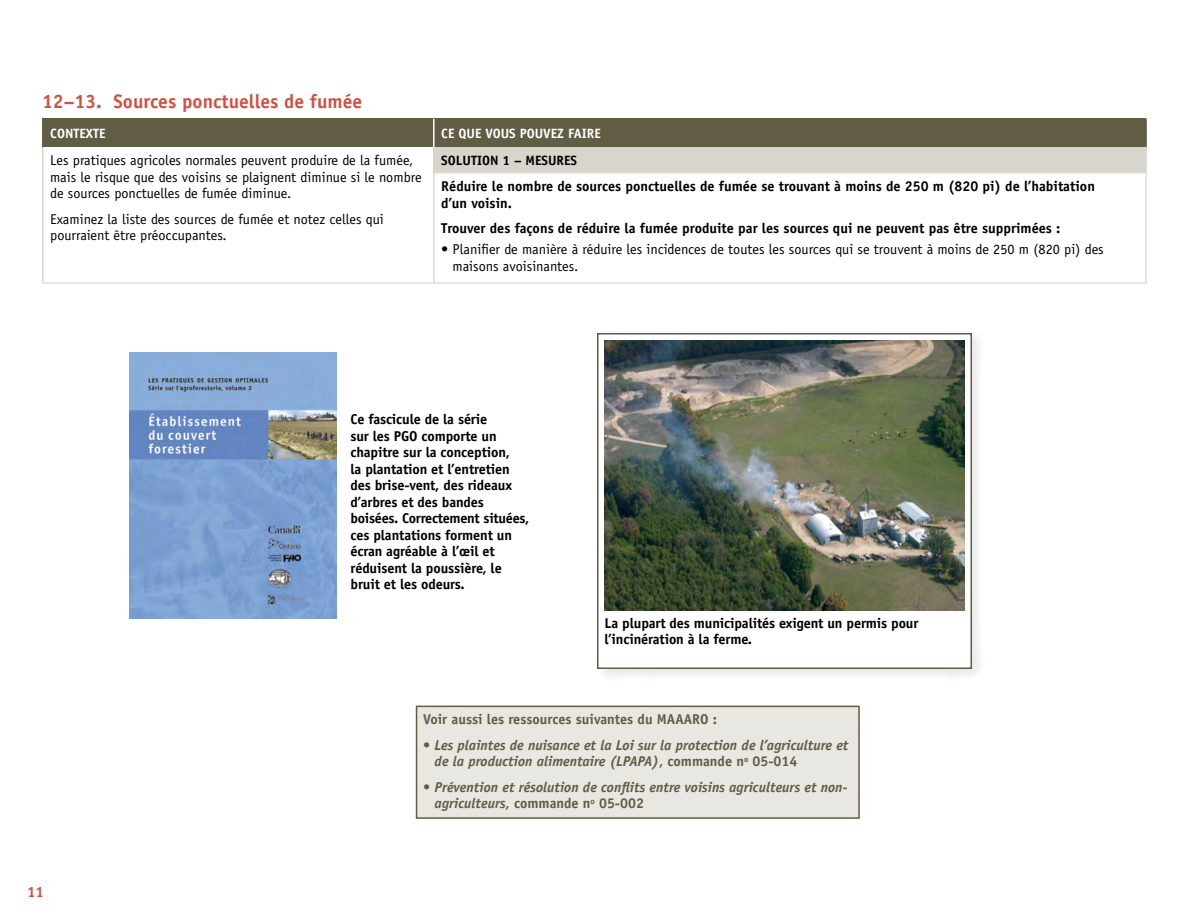
<style>
.page{position:relative;width:1188px;height:918px;background:#fff}
.page>*{position:absolute;margin:0;border:0;box-sizing:border-box;transform-origin:0 0}
.t1{font:700 19.5px "Officina Sans";color:#cc5444}
.t2{font:700 15px "Officina Sans";color:#cc5444}
.t3{font:700 14.25px/16.5px "Officina Sans";letter-spacing:-.01em;color:#000}
.t4{font:14.25px/16.5px "Officina Sans";color:#000}
.t5{font:italic 700 14.25px/16.5px "Officina Sans";color:#615d45}
.t6{font:700 14.25px "Officina Sans";color:#615d45}
.t7{font:700 13.5px "Officina Sans";color:#fff}
.t8{font:700 13.5px "Officina Sans";color:#000}
.s1{font-style:normal}
</style>
<div class="page">
<div style="left:43px;top:119px;width:391px;height:28px;background:#615d45"></div>
<div style="left:434px;top:119px;width:712px;height:28px;background:#615d45"></div>
<div style="left:434px;top:147px;width:712px;height:26px;background:#d7d5cc"></div>
<hr style="left:433px;top:119px;width:2px;height:28px;background:#fff">
<hr style="left:1145px;top:119px;width:2px;height:28px;background:#615d45">
<hr style="left:42px;top:147px;width:2px;height:26px;background:#d7d5cc">
<hr style="left:42px;top:173px;width:2px;height:109px;background:#d7d5cc">
<hr style="left:433px;top:147px;width:2px;height:26px;background:#d7d5cc">
<hr style="left:1145px;top:147px;width:2px;height:25px;background:#d7d5cc">
<hr style="left:42px;top:282px;width:392px;height:2px;background:#e0ded6">
<hr style="left:433px;top:173px;width:2px;height:109px;background:#d7d5cc">
<hr style="left:435px;top:172px;width:712px;height:1px;background:#e0ded6">
<hr style="left:1145px;top:173px;width:2px;height:109px;background:#e0ded6">
<hr style="left:434px;top:282px;width:713px;height:2px;background:#e0ded6">
<hr style="left:42px;top:119px;width:2px;height:28px;background:#615d45">
<img style="left:130px;top:353px;width:207px;height:266px">
<div style="left:417px;top:706px;width:442px;height:112px;background:#e8e7e1"></div>
<div style="left:416px;top:706px;width:444px;height:113px;border:2px solid #615d45"></div>
<div style="left:594px;top:330px;width:391px;height:351px;background:#000;opacity:.1"></div>
<div style="left:597px;top:333px;width:375px;height:336px;background:#fff;border:2px solid #615d45"></div>
<img style="left:604px;top:340px;width:360px;height:270px">
<h1 class="t1" style="left:42px;top:90px;width:322px">12–13. Sources ponctuelles de fumée</h1>
<p class="t7" style="left:50px;top:125px;width:57px">CONTEXTE</p>
<p class="t7" style="left:441px;top:125px;width:161px">CE QUE VOUS POUVEZ FAIRE</p>
<p class="t4" style="left:50px;top:152px;width:373px">Les pratiques agricoles normales peuvent produire de la fumée, mais le risque que des voisins se plaignent diminue si le nombre de sources ponctuelles de fumée diminue.</p>
<p class="t4" style="left:50px;top:211px;width:335px">Examinez la liste des sources de fumée et notez celles qui pourraient être préoccupantes.</p>
<p class="t8" style="left:441px;top:152px;width:137px">SOLUTION 1 – MESURES</p>
<p class="t3" style="left:441px;top:178px;width:655px">Réduire le nombre de sources ponctuelles de fumée se trouvant à moins de 250 m (820 pi) de l’habitation d’un voisin.</p>
<p class="t3" style="left:441px;top:220px;width:621px">Trouver des façons de réduire la fumée produite par les sources qui ne peuvent pas être supprimées :</p>
<p class="t4" style="left:453px;top:241px;width:653px;text-indent:-11px">• Planifier de manière à réduire les incidences de toutes les sources qui se trouvent à moins de 250 m (820 pi) des maisons avoisinantes.</p>
<p class="t3" style="left:350px;top:411px;width:180px">Ce fascicule de la série<br>sur les PGO comporte un chapitre sur la conception,<br>la plantation et l’entretien des brise-vent, des rideaux d’arbres et des bandes boisées. Correctement situées, ces plantations forment un écran agréable à l’œil et réduisent la poussière, le bruit et les odeurs.</p>
<p class="t3" style="left:604px;top:614px;width:316px">La plupart des municipalités exigent un permis pour l’incinération à la ferme.</p>
<p class="t2" style="left:27px;top:882px;width:18px">11</p>
<p class="t6" style="left:423px;top:711px;width:295px">Voir aussi les ressources suivantes du MAAARO :</p>
<p class="t5" style="left:435px;top:737px;width:415px;text-indent:-11px"><span class="s1">•</span> Les plaintes de nuisance et la Loi sur la protection de l’agriculture et de la production alimentaire (LPAPA)<span class="s1">, commande n</span><sup>o</sup> <span class="s1">05-014</span></p>
<p class="t5" style="left:435px;top:779px;width:414px;text-indent:-11px"><span class="s1">•</span> Prévention et résolution de conflits entre voisins agriculteurs et non&shy;agriculteurs<span class="s1">, commande n</span><sup>o</sup> <span class="s1">05-002</span></p>
</div>
